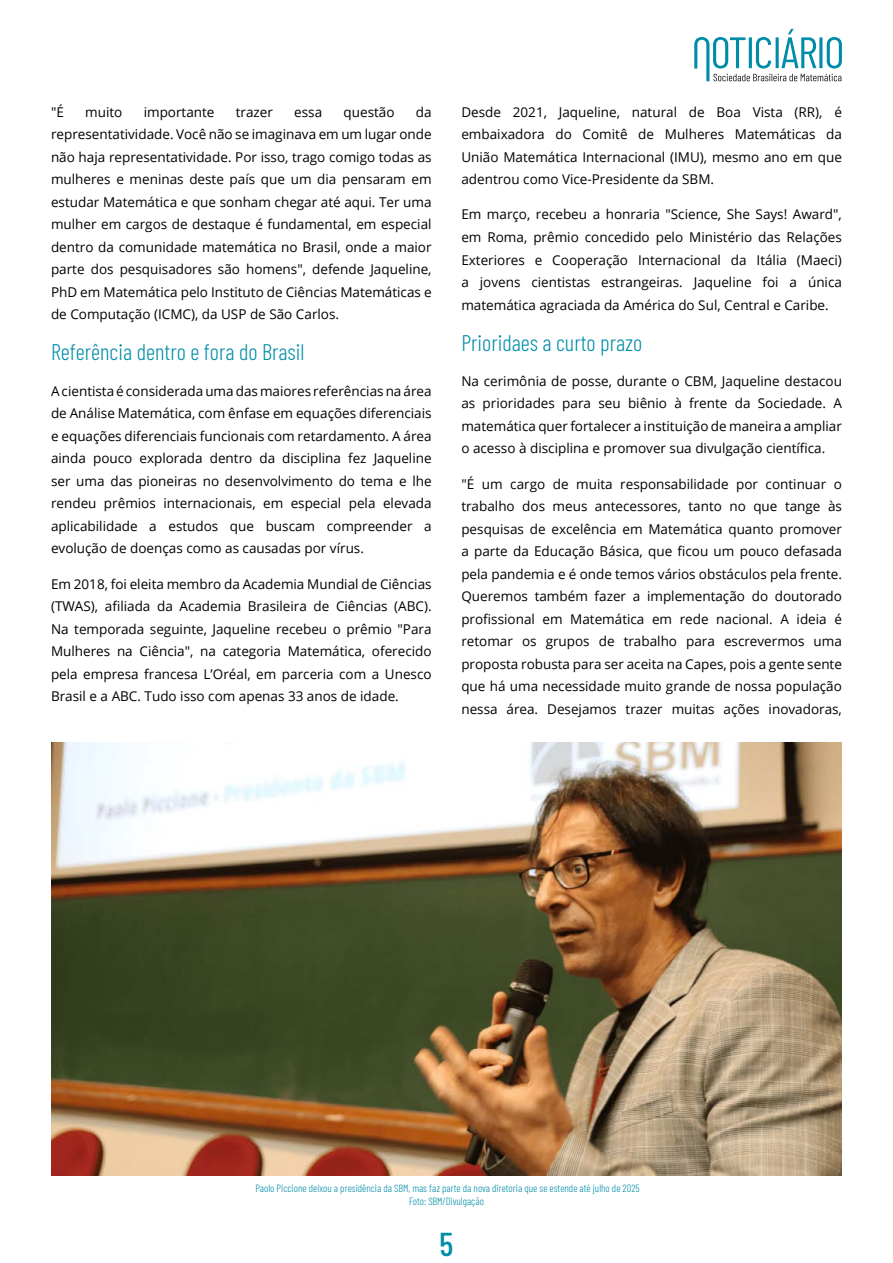
<style>
.page{position:relative;width:893px;height:1263px;background:#fff}
.page>*{position:absolute;margin:0;border:0;box-sizing:border-box;transform-origin:0 0}
.t1{font:500 33px "Barlow Condensed";color:#008da8}
.t2{font:300 22.5px "Barlow Condensed";color:#008da8}
.t3{font:13.5px/22.5px "Open Sans";color:#000;text-align:justify}
.t4{font:300 10.5px/12.6px "Barlow Condensed";color:#008da8;text-align:center}
</style>
<div class="page">
<img style="left:51px;top:742px;width:791px;height:434px">
<svg style="left:694px;top:29px;width:148px;height:52px"></svg>
<p class="t3" style="left:51px;top:100px;width:14px">"É</p>
<p class="t3" style="left:85px;top:100px;width:39px">muito</p>
<p class="t3" style="left:144px;top:100px;width:72px">importante</p>
<p class="t3" style="left:236px;top:100px;width:39px">trazer</p>
<p class="t3" style="left:294px;top:100px;width:29px">essa</p>
<p class="t3" style="left:344px;top:100px;width:53px">questão</p>
<p class="t3" style="left:51px;top:100px;width:382px;text-indent:365px">da representatividade. Você não se imaginava em um lugar onde não haja representatividade. Por isso, trago comigo todas as mulheres e meninas deste país que um dia pensaram em estudar Matemática e que sonham chegar até aqui. Ter uma mulher em cargos de destaque é fundamental, em especial dentro da comunidade matemática no Brasil, onde a maior parte dos pesquisadores são homens", defende Jaqueline, PhD em Matemática pelo Instituto de Ciências Matemáticas e de Computação (ICMC), da USP de São Carlos.</p>
<h2 class="t2" style="left:51px;top:336px;width:255px">Referência dentro e fora do Brasil</h2>
<p class="t3" style="left:51px;top:379px;width:382px">A cientista é considerada uma das maiores referências na área de Análise Matemática, com ênfase em equações diferenciais e equações diferenciais funcionais com retardamento. A área ainda pouco explorada dentro da disciplina fez Jaqueline ser uma das pioneiras no desenvolvimento do tema e lhe rendeu prêmios internacionais, em especial pela elevada aplicabilidade a estudos que buscam compreender a evolução de doenças como as causadas por vírus.</p>
<p class="t3" style="left:51px;top:572px;width:382px">Em 2018, foi eleita membro da Academia Mundial de Ciências (TWAS), afiliada da Academia Brasileira de Ciências (ABC).<br>Na temporada seguinte, Jaqueline recebeu o prêmio "Para Mulheres na Ciência", na categoria Matemática, oferecido pela empresa francesa L’Oréal, em parceria com a Unesco Brasil e a ABC. Tudo isso com apenas 33 anos de idade.</p>
<p class="t3" style="left:461px;top:100px;width:382px">Desde 2021, Jaqueline, natural de Boa Vista (RR), é embaixadora do Comitê de Mulheres Matemáticas da União Matemática Internacional (IMU), mesmo ano em que adentrou como Vice-Presidente da SBM.</p>
<p class="t3" style="left:461px;top:203px;width:382px">Em março, recebeu a honraria "Science, She Says! Award", em Roma, prêmio concedido pelo Ministério das Relações Exteriores e Cooperação Internacional da Itália (Maeci) a jovens cientistas estrangeiras. Jaqueline foi a única matemática agraciada da América do Sul, Central e Caribe.</p>
<h2 class="t2" style="left:461px;top:326px;width:183px">Prioridaes a curto prazo</h2>
<p class="t3" style="left:461px;top:369px;width:382px">Na cerimônia de posse, durante o CBM, Jaqueline destacou as prioridades para seu biênio à frente da Sociedade. A matemática quer fortalecer a instituição de maneira a ampliar o acesso à disciplina e promover sua divulgação científica.</p>
<p class="t3" style="left:461px;top:472px;width:382px">"É um cargo de muita responsabilidade por continuar o trabalho dos meus antecessores, tanto no que tange às pesquisas de excelência em Matemática quanto promover a parte da Educação Básica, que ficou um pouco defasada pela pandemia e é onde temos vários obstáculos pela frente.<br>Queremos também fazer a implementação do doutorado profissional em Matemática em rede nacional. A ideia é retomar os grupos de trabalho para escrevermos uma proposta robusta para ser aceita na Capes, pois a gente sente que há uma necessidade muito grande de nossa população nessa área. Desejamos trazer muitas ações inovadoras,</p>
<p class="t4" style="left:255px;top:1181px;width:386px">Paolo Piccione deixou a presidência da SBM, mas faz parte da nova diretoria que se estende até julho de 2025<br>Foto: SBM/Divulgação</p>
<h1 class="t1" style="left:440px;top:1220px;width:15px">5</h1>
</div>
